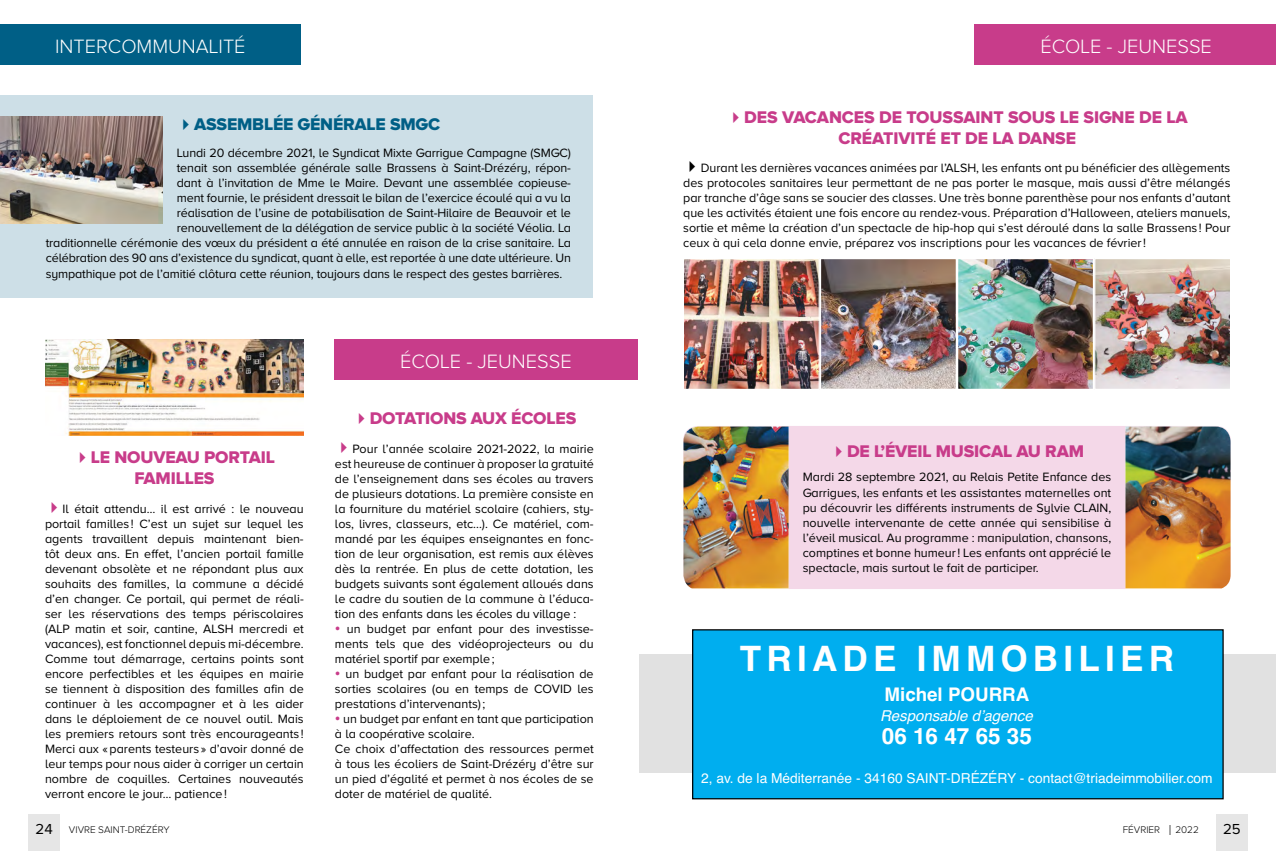
<style>
.page{position:relative;width:1276px;height:851px;background:#fff}
.page>*{position:absolute;margin:0;border:0;box-sizing:border-box;transform-origin:0 0}
.t1{font:700 35px "Helvetica";color:#fff}
.t2{font:700 22.5px "Helvetica";color:#fff}
.t3{font:300 20px "Proxima Nova A";color:#fff}
.t4{font:700 18.75px "Helvetica";color:#fff}
.t5{font:17.5px "Proxima Nova A Extrabld";letter-spacing:-.005em;color:#c83c8a}
.t6{font:17.5px "Proxima Nova A Extrabld";letter-spacing:-.01em;color:#005f86}
.t7{font:italic 15px "Helvetica";color:#fff}
.t8{font:15px "Proxima Nova A";color:#000}
.t9{font:13.75px "Helvetica";color:#fff}
.t10{font:12.5px/15px "Proxima Nova A";letter-spacing:-.01em;color:#000;text-align:justify}
.t11{font:300 10px "Proxima Nova A";color:#000}
.s1{color:#c83c8a}
.s2{font-weight:400;font-size:15px}
</style>
<div class="page">
<div style="left:28px;top:814px;width:32px;height:36px;background:#e6e6e6"></div>
<div style="left:1216px;top:814px;width:31px;height:36px;background:#e6e6e6"></div>
<div style="left:335px;top:339px;width:303px;height:41px;background:#c83c8a"></div>
<img style="left:45px;top:339px;width:259px;height:96px">
<div style="left:0;top:25px;width:301px;height:40px;background:#005f86"></div>
<div style="left:974px;top:25px;width:302px;height:40px;background:#c83c8a"></div>
<div style="left:683px;top:426px;width:548px;height:163px;background:#f4d8e8;border-radius:15px"></div>
<img style="left:683px;top:426px;width:105px;height:162px">
<img style="left:1125px;top:426px;width:105px;height:162px">
<img style="left:685px;top:260px;width:544px;height:128px">
<div style="left:820px;top:258px;width:137px;height:132px;border:1px solid #fff"></div>
<div style="left:1094px;top:258px;width:137px;height:132px;border:1px solid #fff"></div>
<div style="left:683px;top:258px;width:137px;height:132px;border:1px solid #fff"></div>
<div style="left:957px;top:258px;width:137px;height:132px;border:1px solid #fff"></div>
<div style="left:639px;top:654px;width:637px;height:119px;background:#e1e1e1"></div>
<div style="left:692px;top:629px;width:531px;height:169px;background:#00aeef"></div>
<div style="left:692px;top:629px;width:531px;height:170px;border:1px solid #000"></div>
<div style="left:0;top:96px;width:593px;height:202px;background:#cddfe7"></div>
<img style="left:0;top:117px;width:163px;height:107px">
<h3 class="t3" style="left:55px;top:35px;width:192px">INTERCOMMUNALITÉ</h3>
<h3 class="t3" style="left:1040px;top:35px;width:173px">ÉCOLE - JEUNESSE</h3>
<h3 class="t6" style="left:177px;top:114px;width:42px">✔ASSEMBLÉE</h3>
<h3 class="t6" style="left:298px;top:114px;width:25px">GÉNÉRALE</h3>
<h3 class="t6" style="left:390px;top:114px;width:52px">SMGC</h3>
<p class="t10" style="left:177px;top:145px;width:396px">Lundi 20 décembre 2021, le Syndicat Mixte Garrigue Campagne (SMGC)</p>
<p class="t10" style="left:177px;top:160px;width:396px">tenait son assemblée générale salle Brassens à Saint-Drézéry, répon-</p>
<p class="t10" style="left:177px;top:175px;width:396px">dant à l’invitation de Mme le Maire. Devant une assemblée copieuse-</p>
<p class="t10" style="left:177px;top:190px;width:396px">ment fournie, le président dressait le bilan de l’exercice écoulé qui a vu la</p>
<p class="t10" style="left:177px;top:205px;width:396px">réalisation de l’usine de potabilisation de Saint-Hilaire de Beauvoir et le</p>
<p class="t10" style="left:177px;top:220px;width:396px">renouvellement de la délégation de service public à la société Véolia. La</p>
<p class="t10" style="left:46px;top:235px;width:527px">traditionnelle cérémonie des vœux du président a été annulée en raison de la crise sanitaire. La</p>
<p class="t10" style="left:46px;top:250px;width:527px">célébration des 90 ans d’existence du syndicat, quant à elle, est reportée à une date ultérieure. Un</p>
<p class="t10" style="left:46px;top:265px;width:518px">sympathique pot de l’amitié clôtura cette réunion, toujours dans le respect des gestes barrières.</p>
<h3 class="t5" style="left:74px;top:447px;width:54px">✔LE NOUVEAU</h3>
<h3 class="t5" style="left:204px;top:447px;width:11px">PORTAIL</h3>
<h3 class="t5" style="left:134px;top:468px;width:11px">FAMILLES</h3>
<p class="t10" style="left:45px;top:500px;width:260px"><span class="s1">✔</span>Il était attendu… il est arrivé : le nouveau portail familles ! C’est un sujet sur lequel les agents travaillent depuis maintenant bien&shy;tôt deux ans. En effet, l’ancien portail famille devenant obsolète et ne répondant plus aux souhaits des familles, la commune a décidé d’en changer. Ce portail, qui permet de réali&shy;ser les réservations des temps périscolaires (ALP matin et soir, cantine, ALSH mercredi et vacances), est fonctionnel depuis mi-décembre.<br>Comme tout démarrage, certains points sont encore perfectibles et les équipes en mairie se tiennent à disposition des familles afin de continuer à les accompagner et à les aider dans le déploiement de ce nouvel outil. Mais les premiers retours sont très encourageants !<br>Merci aux «parents testeurs » d’avoir donné de leur temps pour nous aider à corriger un certain nombre de coquilles. Certaines nouveautés verront encore le jour… patience!</p>
<h3 class="t3" style="left:400px;top:350px;width:173px">ÉCOLE - JEUNESSE</h3>
<h3 class="t5" style="left:352px;top:408px;width:42px">✔DOTATIONS</h3>
<h3 class="t5" style="left:471px;top:408px;width:52px">AU X ÉCOLES</h3>
<p class="t10" style="left:335px;top:440px;width:260px"><span class="s1">✔</span>Pour l’année scolaire 2021-2022, la mairie est heureuse de continuer à proposer la gratuité de l’enseignement dans ses écoles au travers de plusieurs dotations. La première consiste en la fourniture du matériel scolaire (cahiers, sty&shy;los, livres, classeurs, etc...). Ce matériel, com&shy;mandé par les équipes enseignantes en fonc&shy;tion de leur organisation, est remis aux élèves dès la rentrée. En plus de cette dotation, les budgets suivants sont également alloués dans le cadre du soutien de la commune à l’éduca&shy;tion des enfants dans les écoles du village :</p>
<p class="t10" style="left:335px;top:620px;width:260px"><span class="s1">•</span> un budget par enfant pour des investisse&shy;ments tels que des vidéoprojecteurs ou du matériel sportif par exemple;</p>
<p class="t10" style="left:335px;top:665px;width:260px"><span class="s1">•</span> un budget par enfant pour la réalisation de sorties scolaires (ou en temps de COVID les prestations d’intervenants) ;</p>
<p class="t10" style="left:335px;top:710px;width:260px;text-align:left"><span class="s1">•</span> un budget par enfant en tant que participation à la coopérative scolaire.<br>Ce choix d’affectation des ressources permet à tous les écoliers de Saint-Drézéry d’être sur un pied d’égalité et permet à nos écoles de se doter de matériel de qualité.</p>
<h3 class="t5" style="left:727px;top:107px;width:68px">✔DES VACANCES</h3>
<h3 class="t5" style="left:879px;top:107px;width:49px">DE TOUSSAINT</h3>
<h3 class="t5" style="left:1008px;top:107px;width:13px">SOUS</h3>
<h3 class="t5" style="left:1059px;top:107px;width:35px">LE SIGNE</h3>
<h3 class="t5" style="left:1139px;top:107px;width:39px">DE LA</h3>
<h3 class="t5" style="left:838px;top:128px;width:11px">CRÉATIVITÉ</h3>
<h3 class="t5" style="left:940px;top:128px;width:90px">ETDELADANSE</h3>
<p class="t10" style="left:683px;top:160px;width:549px">✔Durant les dernières vacances animées par l’ALSH, les enfants ont pu bénéficier des allègements des protocoles sanitaires leur permettant de ne pas porter le masque, mais aussi d’être mélangés par tranche d’âge sans se soucier des classes. Une très bonne parenthèse pour nos enfants d’autant que les activités étaient une fois encore au rendez-vous. Préparation d’Halloween, ateliers manuels, sortie et même la création d’un spectacle de hip-hop qui s’est déroulé dans la salle Brassens ! Pour ceux à qui cela donne envie, préparez vos inscriptions pour les vacances de février!</p>
<h3 class="t5" style="left:830px;top:441px;width:66px">✔DE L’ÉVEIL</h3>
<h3 class="t5" style="left:935px;top:441px;width:12px">MUSICAL</h3>
<h3 class="t5" style="left:1016px;top:441px;width:69px">AU RAM</h3>
<p class="t10" style="left:802px;top:469px;width:310px">Mardi 28 septembre 2021, au Relais Petite Enfance des Garrigues, les enfants et les assistantes maternelles ont pu découvrir les différents instruments de Sylvie CLAIN , nouvelle intervenante de cette année qui sensibilise à l’éveil musical. Au programme : manipulation, chansons, comptines et bonne humeur! Les enfants ont apprécié le spectacle, mais surtout le fait de participer.</p>
<h1 class="t1" style="left:740px;top:630px;width:436px">TRIADE IMMOBILIER</h1>
<h3 class="t4" style="left:884px;top:679px;width:146px">Michel POURRA</h3>
<p class="t7" style="left:880px;top:703px;width:154px">Responsable d’agence</p>
<h2 class="t2" style="left:882px;top:718px;width:152px">06 16 47 65 35</h2>
<p class="t9" style="left:701px;top:767px;width:513px">2, av. de la Méditerranée - 34160 SAINT-DRÉZÉRY - contact@triadeimmobilier.com</p>
<p class="t11" style="left:36px;top:823px;width:136px"><span class="s2">24</span> VIVRE SAINT-DRÉZÉRY</p>
<p class="t11" style="left:1122px;top:823px;width:39px">FÉVRIER</p>
<p class="t11" style="left:1175px;top:823px;width:25px">2022</p>
<p class="t8" style="left:1223px;top:821px;width:19px">25</p>
</div>
